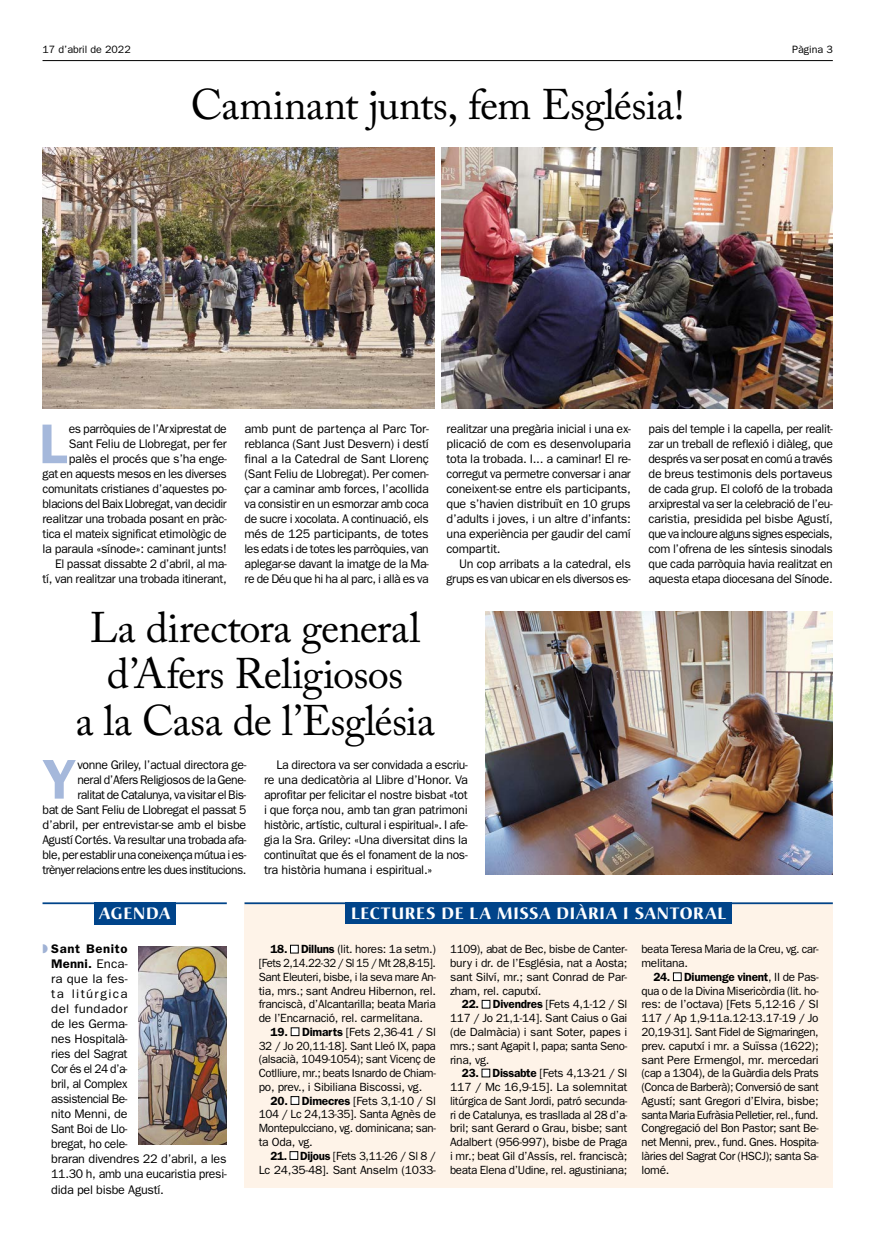
<style>
.page{position:relative;width:886px;height:1241px;background:#fff}
.page>*{position:absolute;margin:0;border:0;box-sizing:border-box;transform-origin:0 0}
.t1{font:600 56.25px "Franklin Gothic";color:#a5b8db}
.t2{font:42.5px/46.2px "Adobe Caslon Pro";letter-spacing:-.02em;color:#000;text-align:center}
.t3{font:700 16.25px "Christiana";letter-spacing:.045em;color:#fff}
.t4{font:12.5px/15px "Franklin Gothic";letter-spacing:-.025em;color:#000;text-align:justify}
.t5{font:12.5px/15px "Franklin Gothic";letter-spacing:-.025em;color:#000;scale:1.05 1}
.t6{font:11.88px/13.8px "Franklin Gothic";letter-spacing:-.025em;color:#000;text-align:justify}
.t7{font:10.62px "Franklin Gothic";color:#000}
.s1{color:#a0b2d5}
.s2{font-weight:600}
</style>
<div class="page">
<img style="left:43px;top:147px;width:391px;height:261px">
<hr style="left:43px;top:60px;width:790px;height:1px;background:#000">
<div style="left:244px;top:902px;width:589px;height:285px;background:#fef3e8"></div>
<div style="left:94px;top:902px;width:81px;height:22px;background:#00448a"></div>
<hr style="left:43px;top:902px;width:184px;height:2px;background:#00448a">
<div style="left:290px;top:945px;width:8px;height:7px;background:#fff"></div>
<div style="left:290px;top:944px;width:9px;height:9px;border:1px solid #000"></div>
<svg style="left:291px;top:1027px;width:8px;height:8px"></svg>
<div style="left:291px;top:1096px;width:8px;height:8px;background:#fff"></div>
<div style="left:291px;top:1096px;width:8px;height:8px;border:1px solid #000"></div>
<div style="left:290px;top:1151px;width:8px;height:8px;background:#fff"></div>
<div style="left:290px;top:1151px;width:8px;height:8px;border:1px solid #000"></div>
<div style="left:482px;top:1000px;width:8px;height:7px;background:#fff"></div>
<div style="left:482px;top:999px;width:8px;height:9px;border:1px solid #000"></div>
<svg style="left:482px;top:1068px;width:8px;height:8px"></svg>
<svg style="left:673px;top:972px;width:8px;height:8px"></svg>
<div style="left:345px;top:902px;width:387px;height:21px;background:#00448a"></div>
<hr style="left:244px;top:902px;width:589px;height:2px;background:#00448a">
<img style="left:441px;top:147px;width:392px;height:261px">
<img style="left:485px;top:611px;width:348px;height:262px">
<img style="left:138px;top:946px;width:89px;height:198px">
<p class="t7" style="left:43px;top:44px;width:90px">17 d’abril de 2022</p>
<p class="t7" style="left:792px;top:44px;width:42px">Pàgina 3</p>
<h2 class="t2" style="left:191px;top:81px;width:495px">Caminant junts, fem Església!</h2>
<p class="t4" style="left:43px;top:421px;width:186px;text-align:right">es parròquies de l’Arxiprestat de Sant Feliu de Llobregat, per fer palès el procés que s’ha enge-<br>gat en aquests mesos en les diverses comunitats cristianes d’aquestes po&shy;blacions del Baix Llobregat, van decidir realitzar una trobada posant en pràc&shy;tica el mateix significat etimològic de la paraula «sínode»: caminant junts!<br>El passat dissabte 2 d’abril, al ma&shy;tí, van realitzar una trobada itinerant,</p>
<p class="t4" style="left:244px;top:421px;width:186px">amb punt de partença al Parc Tor&shy;reblanca (Sant Just Desvern) i destí final a la Catedral de Sant Llorenç (Sant Feliu de Llobregat). Per comen&shy;çar a caminar amb forces, l’acollida va consistir en un esmorzar amb coca de sucre i xocolata. A continuació, els més de 125 participants, de totes les edats i de totes les parròquies, van aplegar-se davant la imatge de la Ma&shy;re de Déu que hi ha al parc, i allà es va</p>
<p class="t4" style="left:446px;top:421px;width:186px">realitzar una pregària inicial i una ex&shy;plicació de com es desenvoluparia tota la trobada. I... a caminar! El re&shy;corregut va permetre conversar i anar coneixent-se entre els participants, que s’havien distribuït en 10 grups d’adults i joves, i un altre d’infants: una experiència per gaudir del camí compartit.</p>
<h1 class="t1" style="left:39px;top:410px;width:30px">L</h1>
<p class="t4" style="left:446px;top:556px;width:186px;text-align:right">Un cop arribats a la catedral, els grups es van ubicar en els diversos es-</p>
<h2 class="t2" style="left:75px;top:604px;width:361px">La directora general d’Afers Religiosos<br>a la Casa de l’Església</h2>
<p class="t4" style="left:43px;top:756px;width:205px;text-align:right">vonne Griley, l’actual directora ge-<br>neral d’Afers Religiosos de la Gene-<br>ralitat de Catalunya, va visitar el Bis-<br>bat de Sant Feliu de Llobregat el passat 5 d’abril, per entrevistar-se amb el bisbe Agustí Cortés. Va resultar una trobada afa&shy;ble, per establir una coneixença mútua i es&shy;trènyer relacions entre les dues institucions.</p>
<h1 class="t1" style="left:42px;top:746px;width:35px">Y</h1>
<p class="t4" style="left:264px;top:756px;width:205px;text-indent:13px">La directora va ser convidada a escriu&shy;re una dedicatòria al Llibre d’Honor. Va aprofitar per felicitar el nostre bisbat «tot i que força nou, amb tan gran patrimoni històric, artístic, cultural i espiritual». I afe&shy;gia la Sra. Griley: «Una diversitat dins la continuïtat que és el fonament de la nos&shy;tra història humana i espiritual.»</p>
<p class="t4" style="left:648px;top:421px;width:186px">pais del temple i la capella, per realit&shy;zar un treball de reflexió i diàleg, que després va ser posat en comú a través de breus testimonis dels portaveus de cada grup. El colofó de la trobada arxiprestal va ser la celebració de l’eu&shy;caristia, presidida pel bisbe Agustí, que va incloure alguns signes especials, com l’ofrena de les síntesis sinodals que cada parròquia havia realitzat en aquesta etapa diocesana del Sínode.</p>
<h3 class="t3" style="left:99px;top:903px;width:73px">AGENDA</h3>
<p class="t5" style="left:51px;top:941px;width:169px;text-indent:-9px"><span class="s1">◗</span> <span class="s2">Sant Benito<br>Menni.</span> Enca-<br>ra que la fes-<br>ta litúrgica<br>del fundador<br>de les Germa-<br>nes Hospitalà-<br>ries del Sagrat<br>Cor és el 24 d’a-<br>bril, al Complex<br>assistencial Be-<br>nito Menni, de<br>Sant Boi de Llo-<br>bregat, ho cele-<br>braran divendres 22 d’abril, a les<br>11.30 h, amb una eucaristia presi&shy;dida pel bisbe Agustí.</p>
<h3 class="t3" style="left:351px;top:902px;width:377px">LECTURES DE LA MISSA DIÀRIA I SANTORAL</h3>
<p class="t6" style="left:259px;top:942px;width:179px;text-indent:12px"><span class="s2">18. Dilluns</span> (lit. hores: 1a setm.) [Fets 2,14.22-32 / Sl 15 / Mt 28,8-15].<br>Sant Eleuteri, bisbe, i la seva mare An&shy;tia, mrs.; sant Andreu Hibernon, rel. franciscà, d’Alcantarilla; beata Maria de l’Encarnació, rel. carmelitana.</p>
<p class="t6" style="left:259px;top:1024px;width:179px;text-indent:12px"><span class="s2">19. Dimarts</span> [Fets 2,36-41 / Sl 32 / Jo 20,11-18]. Sant Lleó IX, papa (alsacià, 1049-1054); sant Vicenç de Cotlliure, mr.; beats Isnardo de Chiam&shy;po, prev., i Sibiliana Biscossi, vg.</p>
<p class="t6" style="left:259px;top:1093px;width:179px;text-indent:12px"><span class="s2">20. Dimecres</span> [Fets 3,1-10 / Sl 104 / Lc 24,13-35]. Santa Agnès de Montepulcciano, vg. dominicana; san&shy;ta Oda, vg.</p>
<p class="t6" style="left:259px;top:1148px;width:179px;text-align:right"><span class="s2">21. Dijous</span> [Fets 3,11-26 / Sl 8 /<br>Lc 24,35-48]. Sant Anselm (1033-</p>
<p class="t6" style="left:450px;top:942px;width:179px">1109), abat de Bec, bisbe de Canter&shy;bury i dr. de l’Església, nat a Aosta; sant Silví, mr.; sant Conrad de Par&shy;zham, rel. caputxí.</p>
<p class="t6" style="left:450px;top:997px;width:179px;text-indent:12px"><span class="s2">22. Divendres</span> [Fets 4,1-12 / Sl 117 / Jo 21,1-14]. Sant Caius o Gai (de Dalmàcia) i sant Soter, papes i mrs.; sant Agapit I, papa; santa Seno&shy;rina, vg.</p>
<p class="t6" style="left:450px;top:1065px;width:179px;text-indent:12px"><span class="s2">23. Dissabte</span> [Fets 4,13-21 / Sl 117 / Mc 16,9-15]. La solemnitat litúrgica de Sant Jordi, patró secunda&shy;ri de Catalunya, es trasllada al 28 d’a&shy;bril; sant Gerard o Grau, bisbe; sant Adalbert (956-997), bisbe de Praga i mr.; beat Gil d’Assís, rel. franciscà; beata Elena d’Udine, rel. agustiniana;</p>
<p class="t6" style="left:641px;top:942px;width:179px">beata Teresa Maria de la Creu, vg. car&shy;melitana.</p>
<p class="t6" style="left:641px;top:969px;width:179px;text-indent:12px"><span class="s2">24. Diumenge vinent</span>, II de Pas&shy;qua o de la Divina Misericòrdia (lit. ho&shy;res: de l’octava) [Fets 5,12-16 / Sl 117 / Ap 1,9-11a.12-13.17-19 / Jo 20,19-31]. Sant Fidel de Sigmaringen, prev. caputxí i mr. a Suïssa (1622); sant Pere Ermengol, mr. mercedari (cap a 1304), de la Guàrdia dels Prats (Conca de Barberà); Conversió de sant Agustí; sant Gregori d’Elvira, bisbe; santa Maria Eufràsia Pelletier, rel., fund.<br>Congregació del Bon Pastor; sant Be&shy;net Menni, prev., fund. Gnes. Hospita&shy;làries del Sagrat Cor (HSCJ); santa Sa&shy;lomé.</p>
</div>
